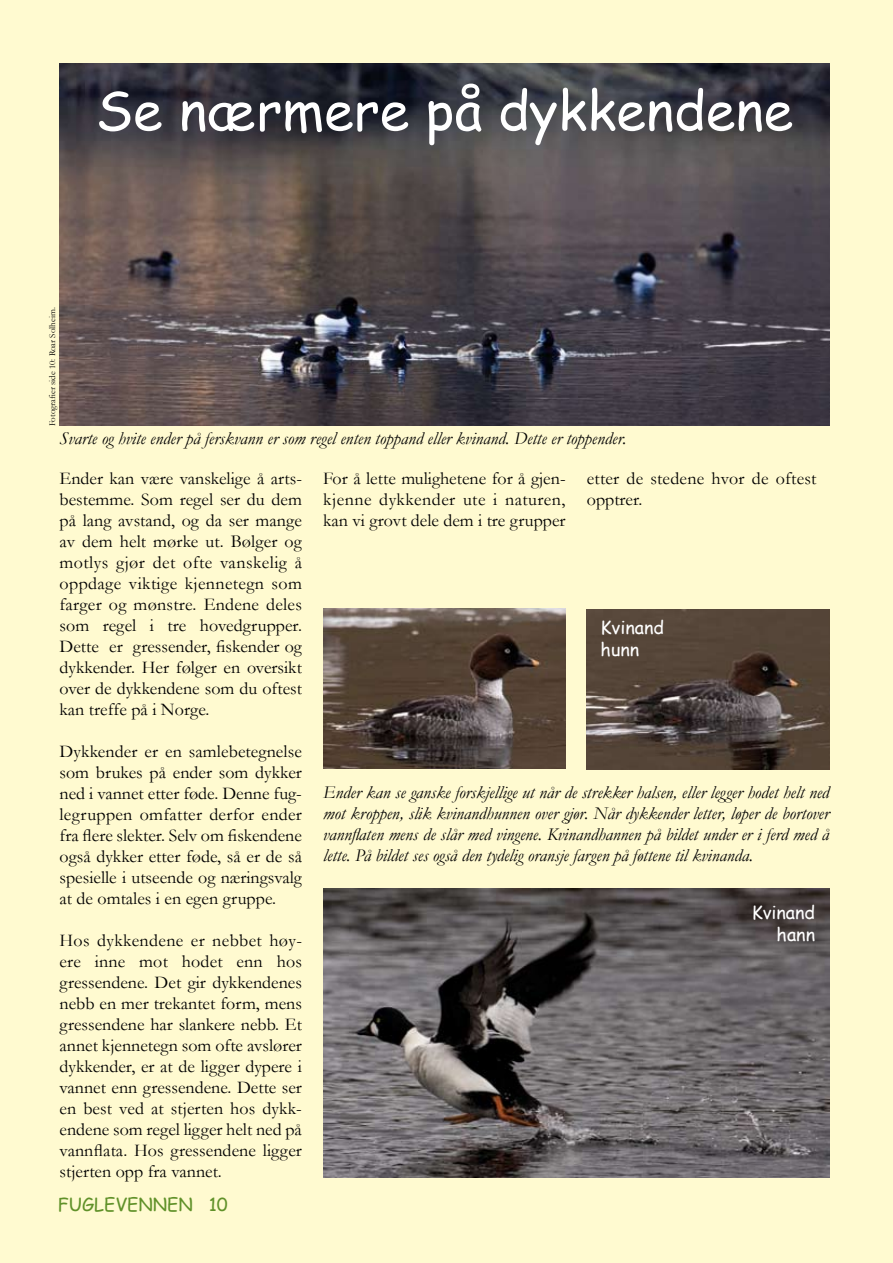
<style>
.page{position:relative;width:893px;height:1263px;background:#fffad0}
.page>*{position:absolute;margin:0;border:0;box-sizing:border-box;transform-origin:0 0}
.t1{font:54px "Comic Sans MS";color:#fff}
.t2{font:18px/21px "Garamond";color:#000;text-align:justify}
.t3{font:italic 18px/21px "Garamond";color:#000;text-align:justify}
.t4{font:18px/21.6px "Comic Sans MS";color:#fff}
.t5{font:18px "Comic Sans MS";color:#609129}
.t6{font:9px "Garamond";color:#000}
</style>
<div class="page">
<img style="left:60px;top:64px;width:769px;height:362px">
<img style="left:323px;top:889px;width:506px;height:289px">
<img style="left:323px;top:609px;width:242px;height:159px">
<img style="left:587px;top:610px;width:242px;height:159px">
<h1 class="t1" style="left:96px;top:70px;width:699px">Se nærmere på dykkendene</h1>
<p class="t6" style="left:46px;top:426px;width:120px;rotate:-90deg">Fotografier side 10: Roar Solheim.</p>
<p class="t3" style="left:60px;top:428px;width:568px">Svarte og hvite ender på ferskvann er som regel enten toppand eller kvinand. Dette er toppender.</p>
<p class="t2" style="left:60px;top:467px;width:244px">Ender kan være vanskelige å arts&shy;bestemme. Som regel ser du dem på lang avstand, og da ser mange av dem helt mørke ut. Bølger og motlys gjør det ofte vanskelig å oppdage viktige kjennetegn som farger og mønstre. Endene deles som regel i tre hovedgrupper.<br>Dette er gressender, fiskender og dykkender. Her følger en oversikt over de dykkendene som du oftest kan treffe på i Norge.</p>
<p class="t2" style="left:60px;top:740px;width:244px">Dykkender er en samlebetegnelse som brukes på ender som dykker ned i vannet etter føde. Denne fug&shy;legruppen omfatter derfor ender fra flere slekter. Selv om fiskendene også dykker etter føde, så er de så spesielle i utseende og næringsvalg at de omtales i en egen gruppe.</p>
<p class="t2" style="left:60px;top:929px;width:244px">Hos dykkendene er nebbet høy&shy;ere inne mot hodet enn hos gressendene. Det gir dykkendenes nebb en mer trekantet form, mens gressendene har slankere nebb. Et annet kjennetegn som ofte avslører dykkender, er at de ligger dypere i vannet enn gressendene. Dette ser en best ved at stjerten hos dykk&shy;endene som regel ligger helt ned på vannflata. Hos gressendene ligger stjerten opp fra vannet.</p>
<p class="t5" style="left:58px;top:1191px;width:172px">FUGLEVENNEN 10</p>
<p class="t2" style="left:323px;top:467px;width:244px">For å lette mulighetene for å gjen&shy;kjenne dykkender ute i naturen, kan vi grovt dele dem i tre grupper</p>
<p class="t2" style="left:587px;top:467px;width:231px">etter de stedene hvor de oftest opptrer.</p>
<p class="t4" style="left:601px;top:616px;width:65px">Kvinand hunn</p>
<p class="t3" style="left:323px;top:782px;width:508px">Ender kan se ganske forskjellige ut når de strekker halsen, eller legger hodet helt ned mot kroppen, slik kvinandhunnen over gjør. Når dykkender letter, løper de bortover vannflaten mens de slår med vingene. Kvinandhannen på bildet under er i ferd med å lette. På bildet ses også den tydelig oransje fargen på føttene til kvinanda.</p>
<p class="t4" style="left:752px;top:901px;width:65px;text-align:right">Kvinand hann</p>
</div>
